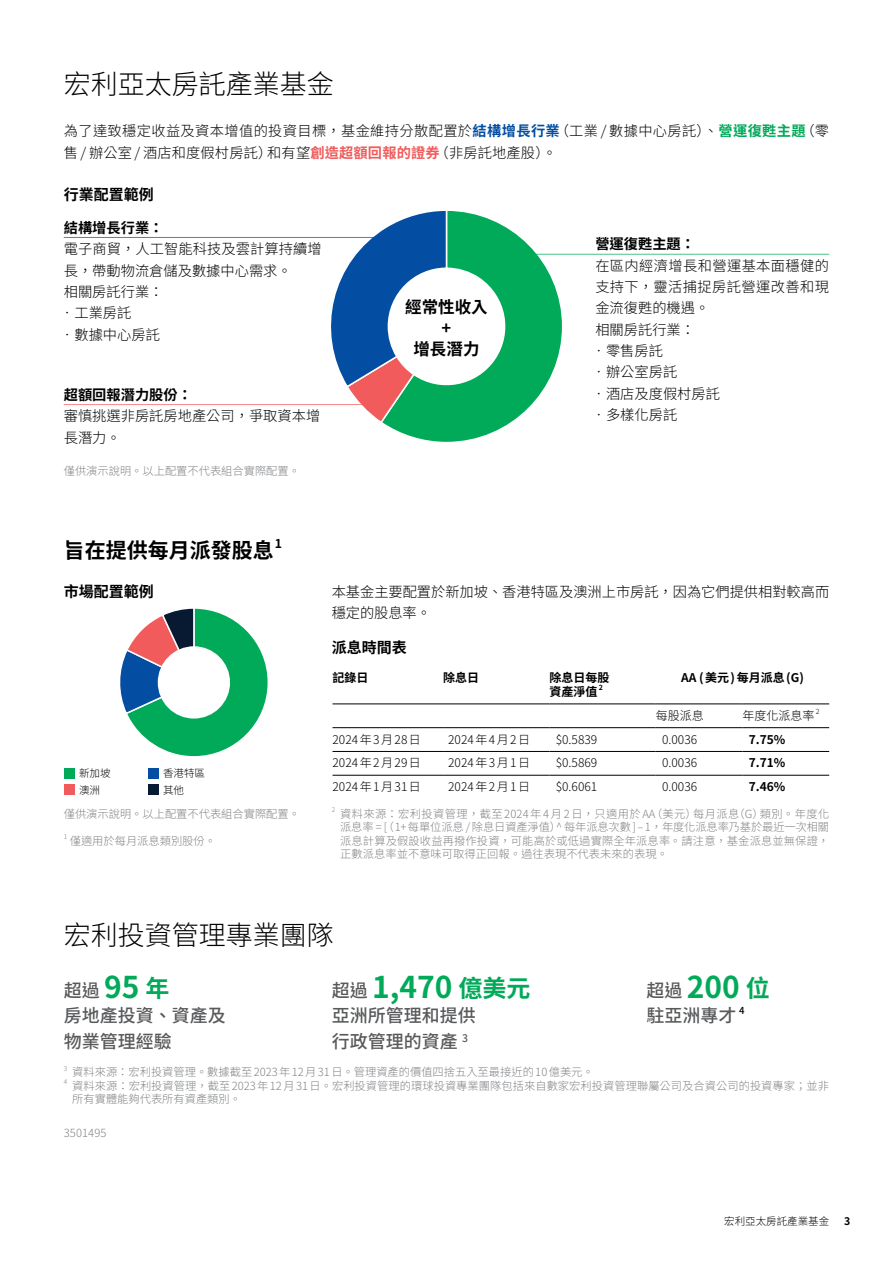
<style>
.page{position:relative;width:893px;height:1263px;background:#fff}
.page>*{position:absolute;margin:0;border:0;box-sizing:border-box;transform-origin:0 0}
.t1{font:700 30px "Noto Sans CJ Ktc";color:#00aa59}
.t2{font:300 27px "Noto Sans CJ Ktc";color:#000}
.t3{font:700 21px "Noto Sans CJ Ktc";color:#000}
.t4{font:500 18px/25.5px "Noto Sans CJ Ktc";color:#58595b}
.t5{font:700 16.5px/21px "Noto Sans CJ Ktc";color:#000;text-align:center}
.t6{font:700 15px "Noto Sans CJ Ktc";color:#000}
.t7{font:300 14.25px/21.3px "Noto Sans CJ Ktc";color:#000}
.t8{font:300 14.25px/21.3px "Noto Sans CJ Ktc";letter-spacing:.025em;color:#000}
.t9{font:700 14.25px "Noto Sans CJ Ktc";color:#000}
.t10{font:700 12.3px "Noto Sans CJ Ktc";color:#000}
.t11{font:300 12px "Noto Sans CJ Ktc";letter-spacing:.125em;color:#000}
.t12{font:300 12px "Noto Sans CJ Ktc";color:#000}
.t13{font:700 12px/14.4px "Noto Sans CJ Ktc";color:#000}
.t14{font:300 11.25px/13.5px "Noto Sans CJ Ktc";color:#808285}
.t15{font:300 10.5px "Noto Sans CJ Ktc";color:#000}
.t16{font:700 10.5px "Noto Sans CJ Ktc";color:#000}
.t17{font:500 9.6px "Noto Sans CJ Ktc";color:#000}
.t18{font:700 7.05px "Noto Sans CJ Ktc";color:#000}
.t19{font:300 7.05px "Noto Sans CJ Ktc";color:#000}
.t20{font:300 6.6px "Noto Sans CJ Ktc";color:#808285}
.s1{font-weight:700;color:#034ea2}
.s2{font-weight:700;color:#00aa59}
.s3{font-weight:700;color:#f15b5b}
.s4{font-weight:700;font-size:30px;color:#00aa59}
.s5{font-weight:700;font-size:24px;color:#00aa59}
.s6{font-weight:500;font-size:18px;color:#58595b}
.s7{font-size:24px}
</style>
<div class="page">
<hr style="left:333px;top:703px;width:110px;height:1px;background:#000">
<hr style="left:443px;top:703px;width:106px;height:1px;background:#000">
<hr style="left:549px;top:703px;width:107px;height:1px;background:#000">
<hr style="left:656px;top:703px;width:86px;height:1px;background:#000">
<hr style="left:742px;top:703px;width:87px;height:1px;background:#000">
<hr style="left:333px;top:727px;width:110px;height:1px;background:#000">
<hr style="left:443px;top:727px;width:106px;height:1px;background:#000">
<hr style="left:549px;top:727px;width:107px;height:1px;background:#000">
<hr style="left:656px;top:727px;width:86px;height:1px;background:#000">
<hr style="left:742px;top:727px;width:87px;height:1px;background:#000">
<hr style="left:333px;top:751px;width:110px;height:1px;background:#000">
<hr style="left:443px;top:751px;width:106px;height:1px;background:#000">
<hr style="left:549px;top:751px;width:107px;height:1px;background:#000">
<hr style="left:656px;top:751px;width:86px;height:1px;background:#000">
<hr style="left:742px;top:751px;width:87px;height:1px;background:#000">
<hr style="left:333px;top:775px;width:110px;height:1px;background:#000">
<hr style="left:443px;top:775px;width:106px;height:1px;background:#000">
<hr style="left:549px;top:775px;width:107px;height:1px;background:#000">
<hr style="left:656px;top:775px;width:86px;height:1px;background:#000">
<hr style="left:742px;top:775px;width:87px;height:1px;background:#000">
<svg style="left:331px;top:211px;width:233px;height:231px"></svg>
<hr style="left:64px;top:404px;width:304px;height:1px;background:#f15b5b">
<hr style="left:64px;top:237px;width:323px;height:1px;background:#034ea2">
<hr style="left:522px;top:254px;width:307px;height:1px;background:#00aa59">
<div style="left:64px;top:768px;width:10px;height:10px;background:#00aa59"></div>
<div style="left:148px;top:768px;width:10px;height:10px;background:#034ea2"></div>
<div style="left:64px;top:784px;width:10px;height:11px;background:#f15b5b"></div>
<div style="left:148px;top:784px;width:10px;height:11px;background:#081a31"></div>
<svg style="left:120px;top:608px;width:148px;height:149px"></svg>
<div style="left:158px;top:646px;width:72px;height:72px;background:#fff;border-radius:50%"></div>
<h2 class="t2" style="left:64px;top:69px;width:271px">宏利亞太房託產業基金</h2>
<p class="t8" style="left:64px;top:121px;width:767px">為了達致穩定收益及資本增值的投資目標，基金維持分散配置於<span class="s1">結構增長行業</span>（工業 / 數據中心房託）、<span class="s2">營運復甦主題</span>（零售 / 辦公室 / 酒店和度假村房託）和有望<span class="s3">創造超額回報的證券</span>（非房託地產股）。</p>
<h3 class="t6" style="left:64px;top:186px;width:91px">行業配置範例</h3>
<p class="t9" style="left:64px;top:220px;width:101px">結構增長行業：</p>
<p class="t7" style="left:64px;top:239px;width:259px">電子商貿，人工智能科技及雲計算持續增長，帶動物流倉儲及數據中心需求。<br>相關房託行業：</p>
<p class="t7" style="left:60px;top:303px;width:73px">•工業房託</p>
<p class="t7" style="left:60px;top:324px;width:101px">•數據中心房託</p>
<p class="t9" style="left:64px;top:387px;width:130px">超額回報潛力股份：</p>
<p class="t7" style="left:64px;top:406px;width:258px">審慎挑選非房託房地產公司，爭取資本增長潛力。</p>
<p class="t14" style="left:64px;top:464px;width:238px">僅供演示說明。以上配置不代表組合實際配置。</p>
<h3 class="t5" style="left:405px;top:297px;width:84px">經常性收入+<br>增長潛力</h3>
<p class="t9" style="left:595px;top:236px;width:101px">營運復甦主題：</p>
<p class="t8" style="left:595px;top:255px;width:235px">在區内經濟增長和營運基本面穩健的支持下，靈活捕捉房託營運改善和現金流復甦的機遇。<br>相關房託行業：</p>
<p class="t7" style="left:592px;top:340px;width:73px">•零售房託</p>
<p class="t7" style="left:592px;top:362px;width:87px">•辦公室房託</p>
<p class="t7" style="left:592px;top:383px;width:130px">•酒店及度假村房託</p>
<p class="t7" style="left:592px;top:405px;width:87px">•多樣化房託</p>
<h3 class="t3" style="left:64px;top:538px;width:211px">旨在提供每月派發股息</h3>
<p class="t10" style="left:275px;top:536px;width:9px">1</p>
<h3 class="t6" style="left:64px;top:583px;width:91px">市場配置範例</h3>
<p class="t15" style="left:79px;top:767px;width:33px">新加坡</p>
<p class="t15" style="left:163px;top:767px;width:43px">香港特區</p>
<p class="t15" style="left:79px;top:784px;width:22px">澳洲</p>
<p class="t15" style="left:163px;top:784px;width:22px">其他</p>
<p class="t14" style="left:64px;top:807px;width:238px">僅供演示說明。以上配置不代表組合實際配置。</p>
<p class="t20" style="left:64px;top:833px;width:5px">1</p>
<p class="t14" style="left:70px;top:834px;width:148px">僅適用於每月派息類別股份。</p>
<p class="t7" style="left:332px;top:581px;width:499px">本基金主要配置於新加坡、香港特區及澳洲上市房託，因為它們提供相對較高而穩定的股息率。</p>
<h3 class="t6" style="left:332px;top:639px;width:77px">派息時間表</h3>
<p class="t13" style="left:333px;top:670px;width:37px">記錄日</p>
<p class="t13" style="left:443px;top:670px;width:37px">除息日</p>
<p class="t13" style="left:549px;top:670px;width:61px">除息日每股資產淨值</p>
<p class="t18" style="left:599px;top:684px;width:6px">2</p>
<p class="t13" style="left:681px;top:670px;width:124px">AA ( 美元 ) 每月派息 (G)</p>
<p class="t12" style="left:656px;top:709px;width:49px">每股派息</p>
<p class="t12" style="left:742px;top:709px;width:73px">年度化派息率</p>
<p class="t19" style="left:816px;top:707px;width:5px">2</p>
<p class="t11" style="left:333px;top:732px;width:90px">2024年3月28日</p>
<p class="t11" style="left:448px;top:732px;width:84px">2024年4月2日</p>
<p class="t12" style="left:556px;top:732px;width:43px">$0.5839</p>
<p class="t12" style="left:662px;top:732px;width:37px">0.0036</p>
<p class="t13" style="left:749px;top:732px;width:38px">7.75%</p>
<p class="t11" style="left:333px;top:756px;width:90px">2024年2月29日</p>
<p class="t11" style="left:448px;top:756px;width:84px">2024年3月1日</p>
<p class="t12" style="left:556px;top:756px;width:43px">$0.5869</p>
<p class="t12" style="left:662px;top:756px;width:37px">0.0036</p>
<p class="t13" style="left:749px;top:756px;width:38px">7.71%</p>
<p class="t11" style="left:333px;top:780px;width:90px">2024年1月31日</p>
<p class="t11" style="left:448px;top:780px;width:84px">2024年2月1日</p>
<p class="t12" style="left:556px;top:780px;width:43px">$0.6061</p>
<p class="t12" style="left:662px;top:780px;width:37px">0.0036</p>
<p class="t13" style="left:749px;top:780px;width:38px">7.46%</p>
<p class="t20" style="left:332px;top:806px;width:5px">2</p>
<p class="t14" style="left:340px;top:807px;width:491px;text-align:justify">資料來源：宏利投資管理，截至2024年4月2日，只適用於AA（美元）每月派息（G）類別。年度化派息率 = [（1+ 每單位派息 / 除息日資產淨值）^ 每年派息次數 ] ‒ 1，年度化派息率乃基於最近一次相關派息計算及假設收益再撥作投資，可能高於或低過實際全年派息率。請注意，基金派息並無保證，正數派息率並不意味可取得正回報。過往表現不代表未來的表現。</p>
<h2 class="t2" style="left:64px;top:920px;width:271px">宏利投資管理專業團隊</h2>
<h3 class="t4" style="left:64px;top:978px;width:163px">超過 <span class="s4">95</span> <span class="s5">年<br></span>房地產投資、資產及物業管理經驗</h3>
<h1 class="t1" style="left:646px;top:970px;width:125px"><span class="s6">超過</span> 200 <span class="s7">位</span></h1>
<h1 class="t1" style="left:332px;top:970px;width:200px"><span class="s6">超過</span> 1,470 <span class="s7">億美元</span></h1>
<h3 class="t4" style="left:332px;top:1003px;width:146px">亞洲所管理和提供行政管理的資產 <sup>3</sup></h3>
<h3 class="t4" style="left:646px;top:1003px;width:91px">駐亞洲專才</h3>
<p class="t17" style="left:739px;top:1005px;width:7px">4</p>
<p class="t20" style="left:64px;top:1065px;width:5px">3</p>
<p class="t14" style="left:72px;top:1066px;width:523px">資料來源：宏利投資管理。數據截至 2023 年 12 月 31 日。管理資產的價值四捨五入至最接近的 10 億美元。</p>
<p class="t20" style="left:64px;top:1078px;width:5px">4</p>
<p class="t14" style="left:72px;top:1079px;width:758px">資料來源：宏利投資管理，截至 2023 年 12 月 31 日。宏利投資管理的環球投資專業團隊包括來自數家宏利投資管理聯屬公司及合資公司的投資專家；並非所有實體能夠代表所有資產類別。</p>
<p class="t14" style="left:64px;top:1126px;width:44px">3501495</p>
<p class="t15" style="left:724px;top:1215px;width:106px">宏利亞太房託產業基金</p>
<p class="t16" style="left:844px;top:1215px;width:8px">3</p>
</div>
